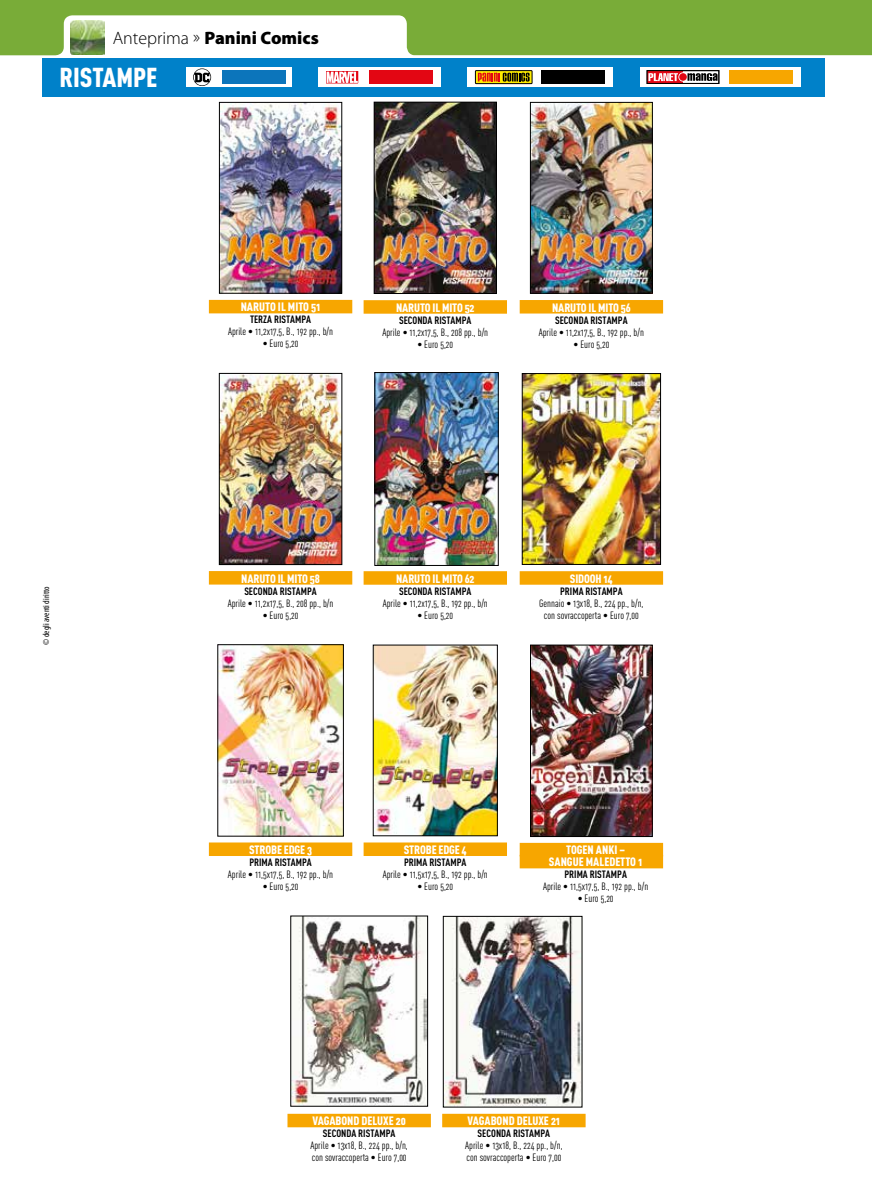
<style>
.page{position:relative;width:872px;height:1191px;background:#fff}
.page>*{position:absolute;margin:0;border:0;box-sizing:border-box;transform-origin:0 0}
.t1{font:27px "DIN Cond Black Alternate";color:#fff}
.t2{font:900 18px "Myriad Pro";color:#000}
.t3{font:12px/12px "DIN Cond Black Alternate";letter-spacing:-.01em;color:#fff;text-align:center}
.t4{font:10.5px/12px "DIN Cond Regular Alternate";color:#000}
.t5{font:700 10.5px "DIN Cond";color:#000}
.t6{font:condensed 9px "Myriad Pro";color:#000}
.s1{font-weight:300}
</style>
<div class="page">
<svg style="left:0;top:0;width:872px;height:56px;fill:#79ac38"></svg>
<img style="left:70px;top:21px;width:34px;height:34px">
<div style="left:43px;top:58px;width:782px;height:39px;background:#0081c9"></div>
<div style="left:318px;top:67px;width:122px;height:20px;background:#fff"></div>
<svg style="left:326px;top:71px;width:33px;height:13px"></svg>
<svg style="left:326px;top:72px;width:32px;height:11px"></svg>
<div style="left:369px;top:70px;width:64px;height:14px;background:#e30613"></div>
<div style="left:467px;top:67px;width:146px;height:20px;background:#fff"></div>
<svg style="left:475px;top:71px;width:57px;height:13px"></svg>
<div style="left:475px;top:70px;width:57px;height:14px;border:1px solid #000"></div>
<svg style="left:478px;top:73px;width:51px;height:9px"></svg>
<div style="left:541px;top:70px;width:64px;height:14px;background:#000"></div>
<div style="left:640px;top:67px;width:160px;height:20px;background:#fff"></div>
<svg style="left:649px;top:72px;width:32px;height:10px"></svg>
<div style="left:647px;top:70px;width:72px;height:14px;border:1px solid #000"></div>
<div style="left:678px;top:72px;width:9px;height:10px;border:2px solid #fff;border-radius:50%"></div>
<div style="left:679px;top:73px;width:8px;height:8px;background:#e30613;border-radius:50%"></div>
<svg style="left:648px;top:73px;width:30px;height:8px"></svg>
<svg style="left:687px;top:73px;width:30px;height:8px"></svg>
<div style="left:729px;top:70px;width:64px;height:14px;background:#f7a600"></div>
<div style="left:186px;top:67px;width:105px;height:20px;background:#fff"></div>
<div style="left:222px;top:70px;width:63px;height:14px;background:#0c75bb"></div>
<svg style="left:193px;top:68px;width:18px;height:18px"></svg>
<img style="left:376px;top:104px;width:119px;height:188px">
<div style="left:374px;top:102px;width:123px;height:192px;border:1px solid #000"></div>
<div style="left:363px;top:300px;width:144px;height:14px;background:#f7a600"></div>
<img style="left:221px;top:104px;width:119px;height:188px">
<div style="left:219px;top:102px;width:123px;height:192px;border:1px solid #000"></div>
<div style="left:209px;top:300px;width:143px;height:13px;background:#f7a600"></div>
<img style="left:532px;top:104px;width:119px;height:188px">
<div style="left:530px;top:102px;width:123px;height:192px;border:1px solid #000"></div>
<div style="left:520px;top:300px;width:143px;height:13px;background:#f7a600"></div>
<img style="left:376px;top:374px;width:120px;height:190px">
<div style="left:374px;top:372px;width:124px;height:194px;border:1px solid #000"></div>
<div style="left:363px;top:571px;width:144px;height:14px;background:#f7a600"></div>
<img style="left:221px;top:375px;width:119px;height:188px">
<div style="left:219px;top:373px;width:123px;height:192px;border:1px solid #000"></div>
<div style="left:209px;top:571px;width:143px;height:13px;background:#f7a600"></div>
<img style="left:524px;top:375px;width:135px;height:188px">
<div style="left:522px;top:373px;width:139px;height:192px;border:1px solid #000"></div>
<div style="left:520px;top:571px;width:143px;height:14px;background:#f7a600"></div>
<img style="left:219px;top:646px;width:123px;height:188px">
<div style="left:217px;top:644px;width:127px;height:192px;border:1px solid #000"></div>
<div style="left:209px;top:842px;width:143px;height:14px;background:#f7a600"></div>
<img style="left:532px;top:646px;width:118px;height:189px">
<div style="left:530px;top:644px;width:122px;height:193px;border:1px solid #000"></div>
<div style="left:520px;top:843px;width:143px;height:13px;background:#f7a600"></div>
<div style="left:520px;top:855px;width:143px;height:13px;background:#f7a600"></div>
<img style="left:375px;top:646px;width:121px;height:188px">
<div style="left:373px;top:644px;width:125px;height:192px;border:1px solid #000"></div>
<div style="left:363px;top:842px;width:144px;height:14px;background:#f7a600"></div>
<img style="left:292px;top:917px;width:134px;height:187px">
<div style="left:287px;top:1113px;width:144px;height:14px;background:#f7a600"></div>
<img style="left:445px;top:918px;width:135px;height:187px">
<div style="left:443px;top:916px;width:139px;height:191px;border:1px solid #000"></div>
<div style="left:442px;top:1113px;width:143px;height:14px;background:#f7a600"></div>
<h2 class="t2" style="left:113px;top:28px;width:208px"><span class="s1">Anteprima »</span> Panini Comics</h2>
<h1 class="t1" style="left:60px;top:60px;width:99px">RISTAMPE</h1>
<p class="t3" style="left:241px;top:301px;width:81px">NARUTO IL MITO 51</p>
<p class="t5" style="left:250px;top:313px;width:63px">TERZA RISTAMPA</p>
<p class="t4" style="left:228px;top:325px;width:107px">Aprile • 11,2x17,5, B., 192 pp., b/n</p>
<p class="t4" style="left:263px;top:337px;width:37px">• Euro 5,20</p>
<p class="t3" style="left:396px;top:301px;width:80px">NARUTO IL MITO 52</p>
<p class="t5" style="left:399px;top:313px;width:74px">SECONDA RISTAMPA</p>
<p class="t4" style="left:382px;top:326px;width:107px">Aprile • 11,2x17,5, B., 208 pp., b/n</p>
<p class="t4" style="left:417px;top:338px;width:37px">• Euro 5,20</p>
<p class="t3" style="left:552px;top:301px;width:80px">NARUTO IL MITO 56</p>
<p class="t5" style="left:555px;top:313px;width:74px">SECONDA RISTAMPA</p>
<p class="t4" style="left:539px;top:326px;width:107px">Aprile • 11,2x17,5, B., 192 pp., b/n</p>
<p class="t4" style="left:573px;top:338px;width:37px">• Euro 5,20</p>
<p class="t6" style="left:41px;top:644px;width:60px;rotate:-90deg">© degli aventi diritto</p>
<p class="t3" style="left:241px;top:572px;width:80px">NARUTO IL MITO 58</p>
<p class="t5" style="left:244px;top:584px;width:74px">SECONDA RISTAMPA</p>
<p class="t4" style="left:228px;top:597px;width:107px">Aprile • 11,2x17,5, B., 208 pp., b/n</p>
<p class="t4" style="left:263px;top:609px;width:37px">• Euro 5,20</p>
<p class="t3" style="left:396px;top:572px;width:80px">NARUTO IL MITO 62</p>
<p class="t5" style="left:399px;top:584px;width:74px">SECONDA RISTAMPA</p>
<p class="t4" style="left:383px;top:597px;width:107px">Aprile • 11,2x17,5, B., 192 pp., b/n</p>
<p class="t4" style="left:417px;top:609px;width:37px">• Euro 5,20</p>
<p class="t3" style="left:570px;top:572px;width:45px">SIDOOH 14</p>
<p class="t5" style="left:560px;top:584px;width:64px">PRIMA RISTAMPA</p>
<p class="t4" style="left:539px;top:597px;width:106px;text-align:center">Gennaio • 13x18, B., 224 pp., b/n, con sovraccoperta • Euro 7,00</p>
<p class="t3" style="left:249px;top:843px;width:64px">STROBE EDGE 3</p>
<p class="t5" style="left:249px;top:856px;width:64px">PRIMA RISTAMPA</p>
<p class="t4" style="left:228px;top:868px;width:107px">Aprile • 11,5x17,5, B., 192 pp., b/n</p>
<p class="t4" style="left:263px;top:880px;width:37px">• Euro 5,20</p>
<p class="t3" style="left:404px;top:843px;width:65px">STROBE EDGE 4</p>
<p class="t5" style="left:404px;top:856px;width:64px">PRIMA RISTAMPA</p>
<p class="t4" style="left:383px;top:868px;width:107px">Aprile • 11,5x17,5, B., 192 pp., b/n</p>
<p class="t4" style="left:417px;top:880px;width:37px">• Euro 5,20</p>
<p class="t3" style="left:549px;top:843px;width:95px">TOGEN ANKI –<br>SANGUE MALEDETTO 1</p>
<p class="t5" style="left:564px;top:868px;width:64px">PRIMA RISTAMPA</p>
<p class="t4" style="left:543px;top:880px;width:107px">Aprile • 11,5x17,5, B., 192 pp., b/n</p>
<p class="t4" style="left:578px;top:892px;width:37px">• Euro 5,20</p>
<p class="t3" style="left:312px;top:1114px;width:95px">VAGABOND DELUXE 20</p>
<p class="t5" style="left:323px;top:1127px;width:74px">SECONDA RISTAMPA</p>
<p class="t4" style="left:310px;top:1139px;width:99px">Aprile • 13x18, B., 224 pp., b/n, con sovraccoperta • Euro 7,00</p>
<p class="t3" style="left:467px;top:1114px;width:94px">VAGABOND DELUXE 21</p>
<p class="t5" style="left:477px;top:1127px;width:74px">SECONDA RISTAMPA</p>
<p class="t4" style="left:465px;top:1139px;width:99px">Aprile • 13x18, B., 224 pp., b/n, con sovraccoperta • Euro 7,00</p>
</div>
